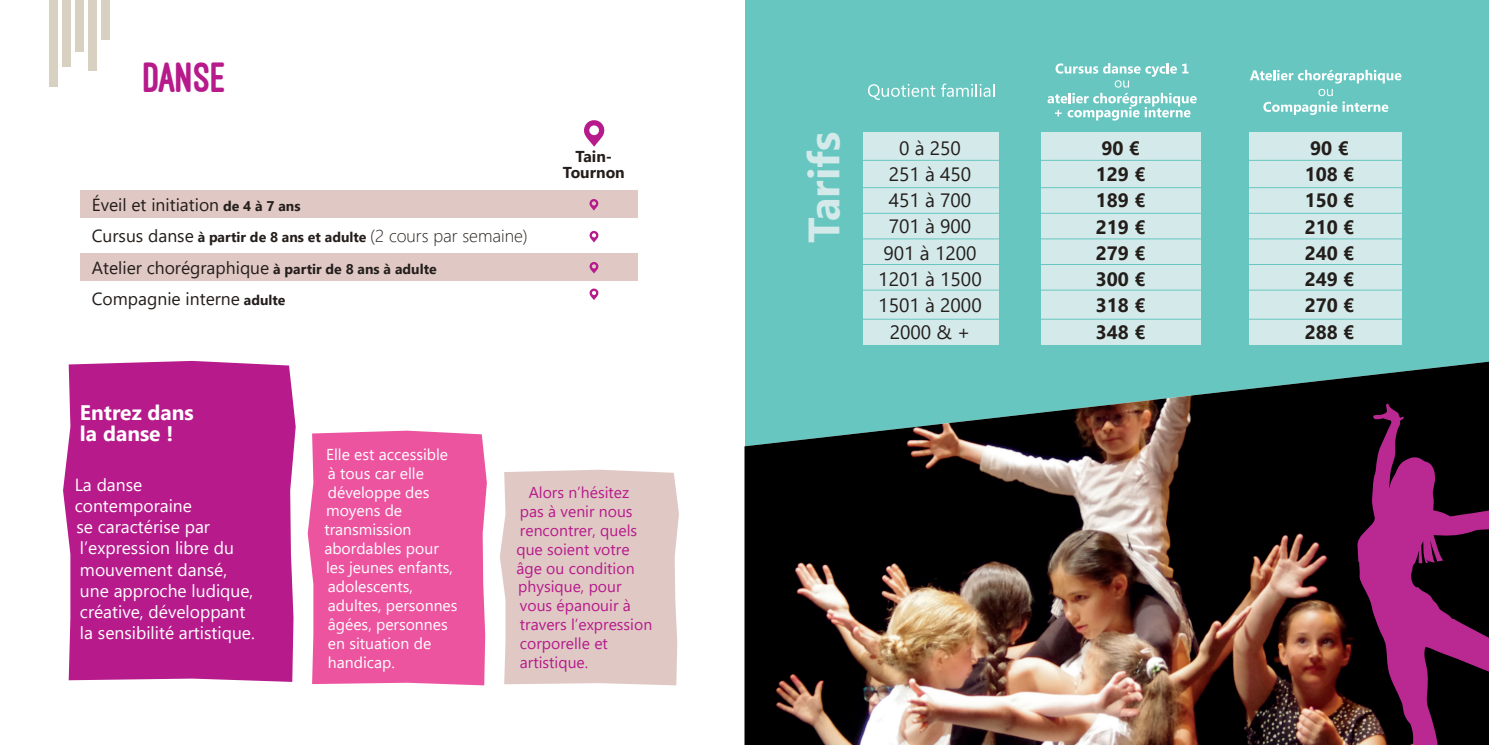
<style>
.page{position:relative;width:1489px;height:745px;background:#fff}
.page>*{position:absolute;margin:0;border:0;box-sizing:border-box;transform-origin:0 0}
.t1{font:700 43.75px "Segoe UI";color:#d3e9ea}
.t2{font:800 43.75px "Ostrich Sans";letter-spacing:-.02em;color:#b61a8b}
.t3{font:700 21px/21px "Segoe UI";color:#fff}
.t4{font:700 19.25px/26.2px "Segoe UI";color:#241e1b}
.t5{font:19.25px/26.2px "Segoe UI";color:#241e1b;text-align:center}
.t6{font:17.5px "Segoe UI";color:#fff}
.t7{font:17.5px/31.5px "Segoe UI";color:#241e1b}
.t8{font:15.75px/18.9px "Segoe UI";color:#fff}
.t9{font:15.75px/18.9px "Segoe UI";color:#b61a8b}
.t10{font:700 15.75px/15.8px "Segoe UI";color:#241e1b;text-align:center}
.t11{font:700 14px "Segoe UI";color:#241e1b}
.s1{font-weight:700;font-size:14px}
.s2{font-weight:400;font-size:17.5px}
.s3{font-weight:300;font-size:17.5px}
</style>
<div class="page">
<div style="left:745px;top:0;width:743px;height:744px;background:#67c7c0"></div>
<img style="left:744px;top:361px;width:744px;height:383px">
<div style="left:863px;top:132px;width:135px;height:213px;background:#d3e9ea"></div>
<div style="left:1041px;top:132px;width:160px;height:213px;background:#d3e9ea"></div>
<div style="left:1248px;top:132px;width:153px;height:213px;background:#d3e9ea"></div>
<hr style="left:861px;top:160px;width:555px;height:1px;background:#67c7c0">
<hr style="left:861px;top:187px;width:555px;height:1px;background:#67c7c0">
<hr style="left:861px;top:213px;width:555px;height:1px;background:#67c7c0">
<hr style="left:861px;top:238px;width:555px;height:1px;background:#67c7c0">
<hr style="left:861px;top:264px;width:555px;height:1px;background:#67c7c0">
<hr style="left:861px;top:289px;width:555px;height:1px;background:#67c7c0">
<hr style="left:859px;top:318px;width:556px;height:1px;background:#67c7c0">
<svg style="left:1047px;top:63px;width:149px;height:57px"></svg>
<svg style="left:868px;top:83px;width:126px;height:17px"></svg>
<svg style="left:1250px;top:70px;width:151px;height:13px"></svg>
<svg style="left:1263px;top:89px;width:125px;height:26px"></svg>
<svg style="left:1356px;top:403px;width:132px;height:341px;background:#4b123b"></svg>
<div style="left:81px;top:253px;width:557px;height:28px;background:#e0c9c5"></div>
<svg style="left:589px;top:230px;width:9px;height:12px"></svg>
<svg style="left:589px;top:262px;width:9px;height:11px"></svg>
<svg style="left:584px;top:120px;width:20px;height:27px"></svg>
<div style="left:81px;top:190px;width:557px;height:28px;background:#e0c9c5"></div>
<div style="left:63px;top:360px;width:233px;height:321px;background:#b61a8b"></div>
<div style="left:308px;top:430px;width:179px;height:255px;background:#ec549f"></div>
<div style="left:500px;top:469px;width:179px;height:216px;background:#e0c9c5"></div>
<div style="left:50px;top:0;width:8px;height:86px;background:#d8d0c0"></div>
<div style="left:75px;top:0;width:9px;height:51px;background:#d8d0c0"></div>
<div style="left:62px;top:0;width:9px;height:67px;background:#d8d0c0"></div>
<div style="left:88px;top:0;width:8px;height:70px;background:#d8d0c0"></div>
<div style="left:101px;top:0;width:8px;height:40px;background:#d8d0c0"></div>
<svg style="left:589px;top:288px;width:9px;height:12px"></svg>
<svg style="left:589px;top:199px;width:9px;height:11px"></svg>
<h1 class="t2" style="left:144px;top:54px;width:85px">DANSE</h1>
<p class="t7" style="left:92px;top:187px;width:210px">Éveil et initiation <span class="s1">de 4 à 7 ans</span></p>
<p class="t11" style="left:92px;top:224px;width:437px"><span class="s2">Cursus danse</span> à partir de 8 ans et adulte <span class="s3">(2 cours par semaine)</span></p>
<p class="t7" style="left:92px;top:250px;width:346px">Atelier chorégraphique <span class="s1">à partir de 8 ans à adulte<br></span>Compagnie interne <span class="s1">adulte</span></p>
<p class="t10" style="left:563px;top:147px;width:63px">Tain-<br>Tournon</p>
<h2 class="t3" style="left:80px;top:399px;width:115px">Entrez dans la danse !</h2>
<p class="t6" style="left:75px;top:468px;width:69px">La danse</p>
<p class="t6" style="left:75px;top:489px;width:119px">contemporaine</p>
<p class="t6" style="left:76px;top:510px;width:135px">se caractérise par</p>
<p class="t6" style="left:80px;top:531px;width:156px">l’expression libre du</p>
<p class="t6" style="left:80px;top:552px;width:149px">mouvement dansé,</p>
<p class="t6" style="left:80px;top:573px;width:175px">une approche ludique,</p>
<p class="t6" style="left:80px;top:594px;width:167px">créative, développant</p>
<p class="t6" style="left:80px;top:615px;width:176px">la sensibilité artistique.</p>
<p class="t8" style="left:324px;top:443px;width:135px">Elle est accessible à tous car elle développe des moyens de transmission abordables pour les jeunes enfants, adolescents, adultes, personnes âgées, personnes en situation de handicap.</p>
<p class="t9" style="left:516px;top:481px;width:137px;text-indent:12px">Alors n’hésitez pas à venir nous rencontrer, quels que soient votre âge ou condition physique, pour vous épanouir à travers l’expression corporelle et artistique.</p>
<h1 class="t1" style="left:782px;top:243px;width:113px;rotate:-90deg">Tarifs</h1>
<p class="t5" style="left:878px;top:133px;width:105px">0 à 250<br>251 à 450<br>451 à 700<br>701 à 900<br>901 à 1200<br>1201 à 1500<br>1501 à 2000<br>2000 &amp; +</p>
<p class="t4" style="left:1095px;top:133px;width:51px">90 €<br>129 €<br>189 €<br>219 €<br>279 €<br>300 €<br>318 €<br>348 €</p>
<p class="t4" style="left:1304px;top:133px;width:51px">90 €<br>108 €<br>150 €<br>210 €<br>240 €<br>249 €<br>270 €<br>288 €</p>
</div>
